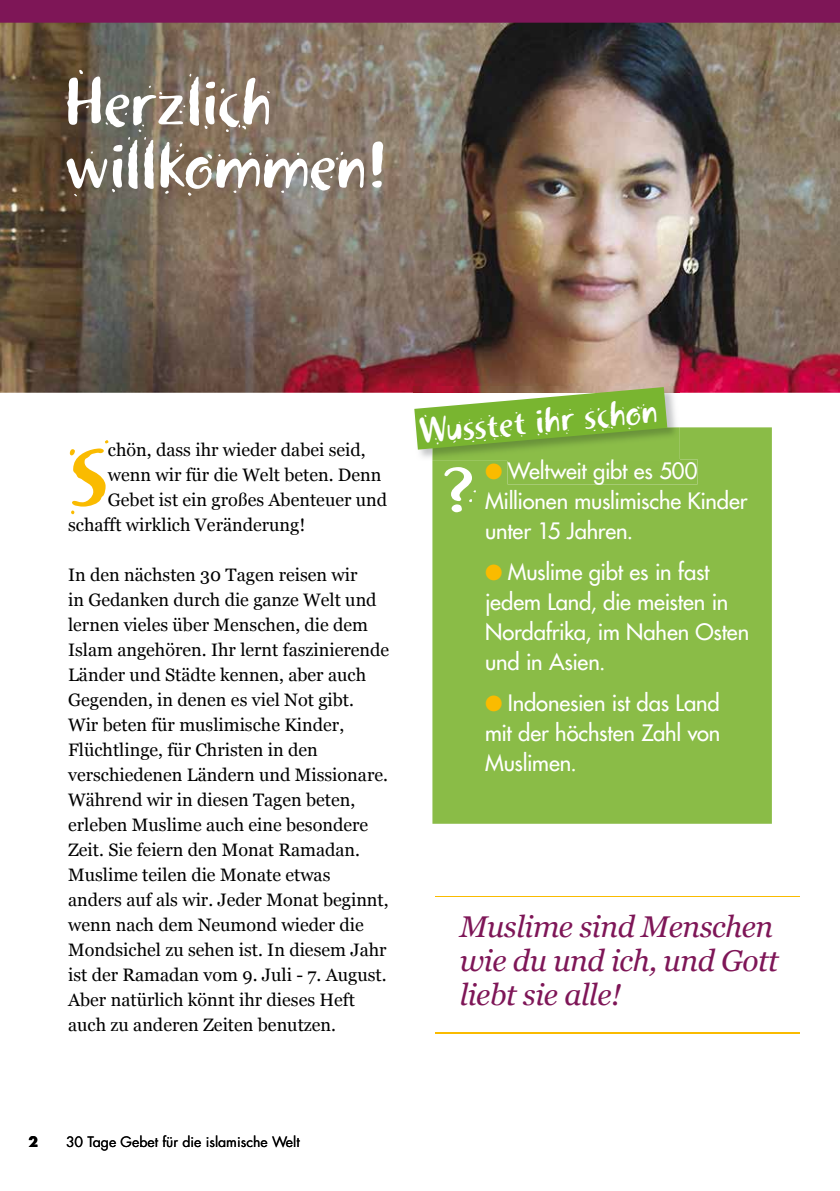
<style>
.page{position:relative;width:840px;height:1191px;background:#fff}
.page>*{position:absolute;margin:0;border:0;box-sizing:border-box;transform-origin:0 0}
.t1{font:82.6px "Khaki Two";color:#fabb00}
.t2{font:68px/63.2px "Khaki Two";letter-spacing:-.01em;color:#fff}
.t3{font:66.8px "Khaki Two";color:#fff}
.t4{font:36px "Khaki Two";color:#fff}
.t5{font:italic 30px/34px "Georgia";letter-spacing:-.015em;color:#7e1657}
.t6{font:22px/30px "Futura";letter-spacing:-.01em;color:#fff}
.t7{font:18px/25px "Georgia";color:#000}
.t8{font:14px "Futura";color:#000}
.t9{font:700 14px "Futura";color:#000}
.s1{color:#fabb00}
</style>
<div class="page">
<img style="left:0;top:23px;width:839px;height:370px">
<div style="left:0;top:0;width:839px;height:23px;background:#7e1657"></div>
<div style="left:432px;top:427px;width:339px;height:396px;background:#8abc47"></div>
<div style="left:507px;top:459px;width:190px;height:25px;background:#8abc47"></div>
<img style="left:413px;top:387px;width:265px;height:71px">
<img style="left:432px;top:427px;width:246px;height:34px">
<img style="left:507px;top:459px;width:171px;height:2px">
<svg style="left:414px;top:387px;width:253px;height:62px;background:#8ab24a"></svg>
<hr style="left:435px;top:896px;width:364px;height:1px;background:#fabb00">
<hr style="left:435px;top:1032px;width:364px;height:1px;background:#fabb00">
<h2 class="t2" style="left:64px;top:71px;width:326px">Herzlich willkommen!</h2>
<h1 class="t1" style="left:68px;top:429px;width:41px">S</h1>
<p class="t7" style="left:108px;top:436px;width:259px">chön, dass ihr wieder dabei seid,</p>
<p class="t7" style="left:108px;top:461px;width:275px">wenn wir für die Welt beten. Denn</p>
<p class="t7" style="left:108px;top:486px;width:281px">Gebet ist ein großes Abenteuer und</p>
<p class="t7" style="left:68px;top:511px;width:239px">schafft wirklich Veränderung!</p>
<p class="t7" style="left:68px;top:561px;width:322px">In den nächsten 30 Tagen reisen wir<br>in Gedanken durch die ganze Welt und lernen vieles über Menschen, die dem Islam angehören. Ihr lernt faszinierende Länder und Städte kennen, aber auch Gegenden, in denen es viel Not gibt.<br>Wir beten für muslimische Kinder, Flüchtlinge, für Christen in den verschiedenen Ländern und Missionare.<br>Während wir in diesen Tagen beten, erleben Muslime auch eine besondere Zeit. Sie feiern den Monat Ramadan.<br>Muslime teilen die Monate etwas<br>anders auf als wir. Jeder Monat beginnt, wenn nach dem Neumond wieder die Mondsichel zu sehen ist. In diesem Jahr ist der Ramadan vom 9. Juli - 7. August.<br>Aber natürlich könnt ihr dieses Heft auch zu anderen Zeiten benutzen.</p>
<h3 class="t4" style="left:415px;top:409px;width:242px;rotate:-5deg">Wusstet ihr schon</h3>
<h3 class="t3" style="left:440px;top:450px;width:39px">?</h3>
<p class="t6" style="left:485px;top:455px;width:264px"><span class="s1">●</span> Weltweit gibt es 500<br>Millionen muslimische Kinder unter 15 Jahren.</p>
<p class="t6" style="left:485px;top:556px;width:265px"><span class="s1">●</span> Muslime gibt es in fast jedem Land, die meisten in<br>Nordafrika, im Nahen Osten und in Asien.</p>
<p class="t6" style="left:485px;top:688px;width:237px;text-align:justify"><span class="s1">●</span> Indonesien ist das Land mit der höchsten Zahl von Muslimen.</p>
<h3 class="t5" style="left:459px;top:910px;width:320px">Muslime sind Menschen wie du und ich, und Gott liebt sie alle!</h3>
<p class="t9" style="left:28px;top:1132px;width:11px">2</p>
<p class="t8" style="left:66px;top:1132px;width:235px">30 Tage Gebet für die islamische Welt</p>
</div>
